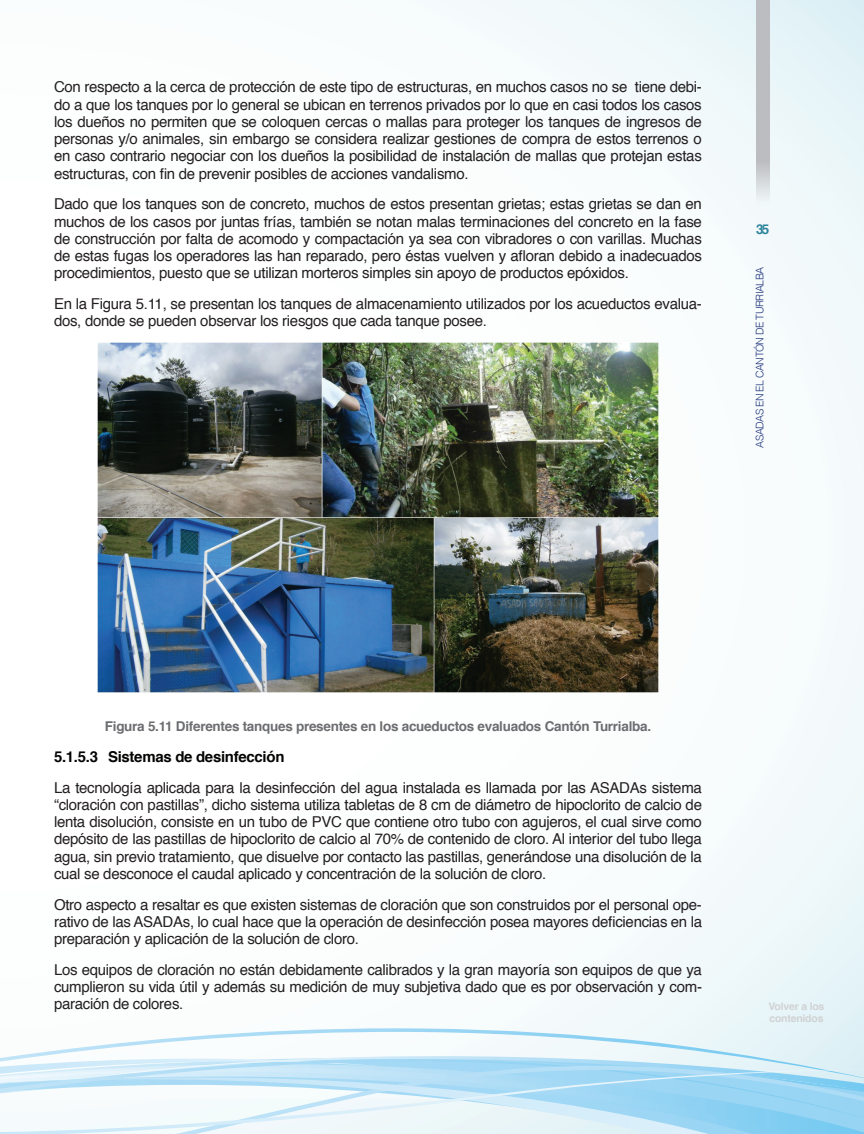
<style>
.page{position:relative;width:864px;height:1134px;background:#fff}
.page>*{position:absolute;margin:0;border:0;box-sizing:border-box;transform-origin:0 0}
.t1{font:15px/17.2px "Helvetica";letter-spacing:-.02em;color:#231f20;text-align:justify}
.t2{font:700 15px "Helvetica";letter-spacing:-.02em;color:#040503}
.t3{font:700 13.5px "Helvetica";letter-spacing:-.02em;color:#6c6d70}
.t4{font:700 13.5px "Helvetica";color:#2d849b}
.t5{font:300 10.5px "Helvetica";letter-spacing:-.05em;color:#253980}
.t6{font:700 10.5px/12.1px "Helvetica";letter-spacing:-.02em;color:#d1d2d4}
</style>
<div class="page">
<div style="left:0;top:0;width:864px;height:1134px;background:linear-gradient(to right,#fff,#f3f9fb)"></div>
<svg style="left:1px;top:1028px;width:863px;height:25px"></svg>
<hr style="left:0;top:0;width:1px;height:1134px;background:#fff">
<svg style="left:0;top:1053px;width:864px;height:81px"></svg>
<svg style="left:756px;top:0;width:14px;height:206px;fill:#bcbdc0"></svg>
<img style="left:98px;top:343px;width:560px;height:350px">
<p class="t1" style="left:54px;top:79px;width:649px">Con respecto a la cerca de protección de este tipo de estructuras, en muchos casos no se tiene debi&shy;do a que los tanques por lo general se ubican en terrenos privados por lo que en casi todos los casos los dueños no permiten que se coloquen cercas o mallas para proteger los tanques de ingresos de personas y/o animales, sin embargo se considera realizar gestiones de compra de estos terrenos o en caso contrario negociar con los dueños la posibilidad de instalación de mallas que protejan estas estructuras, con fin de prevenir posibles de acciones vandalismo.</p>
<p class="t1" style="left:54px;top:196px;width:649px">Dado que los tanques son de concreto, muchos de estos presentan grietas; estas grietas se dan en muchos de los casos por juntas frías, también se notan malas terminaciones del concreto en la fase de construcción por falta de acomodo y compactación ya sea con vibradores o con varillas. Muchas de estas fugas los operadores las han reparado, pero éstas vuelven y afloran debido a inadecuados procedimientos, puesto que se utilizan morteros simples sin apoyo de productos epóxidos.</p>
<p class="t1" style="left:54px;top:296px;width:649px">En la Figura 5.11, se presentan los tanques de almacenamiento utilizados por los acueductos evalua&shy;dos, donde se pueden observar los riesgos que cada tanque posee.</p>
<p class="t4" style="left:756px;top:219px;width:15px">35</p>
<p class="t5" style="left:751px;top:448px;width:182px;rotate:-90deg">ASADAS EN EL CANTÓN DE TURRIALBA</p>
<p class="t3" style="left:105px;top:715px;width:548px">Figura 5.11 Diferentes tanques presentes en los acueductos evaluados Cantón Turrialba.</p>
<p class="t2" style="left:54px;top:744px;width:232px">5.1.5.3 Sistemas de desinfección</p>
<p class="t1" style="left:54px;top:779px;width:650px">La tecnología aplicada para la desinfección del agua instalada es llamada por las ASADAs sistema “cloración con pastillas”, dicho sistema utiliza tabletas de 8 cm de diámetro de hipoclorito de calcio de lenta disolución, consiste en un tubo de PVC que contiene otro tubo con agujeros, el cual sirve como depósito de las pastillas de hipoclorito de calcio al 70% de contenido de cloro. Al interior del tubo llega agua, sin previo tratamiento, que disuelve por contacto las pastillas, generándose una disolución de la cual se desconoce el caudal aplicado y concentración de la solución de cloro.</p>
<p class="t1" style="left:54px;top:896px;width:650px">Otro aspecto a resaltar es que existen sistemas de cloración que son construidos por el personal ope&shy;rativo de las ASADAs, lo cual hace que la operación de desinfección posea mayores deficiencias en la preparación y aplicación de la solución de cloro.</p>
<p class="t1" style="left:54px;top:961px;width:649px">Los equipos de cloración no están debidamente calibrados y la gran mayoría son equipos de que ya cumplieron su vida útil y además su medición de muy subjetiva dado que es por observación y com&shy;paración de colores.</p>
<p class="t6" style="left:769px;top:1000px;width:57px">Volver a los contenidos</p>
</div>
